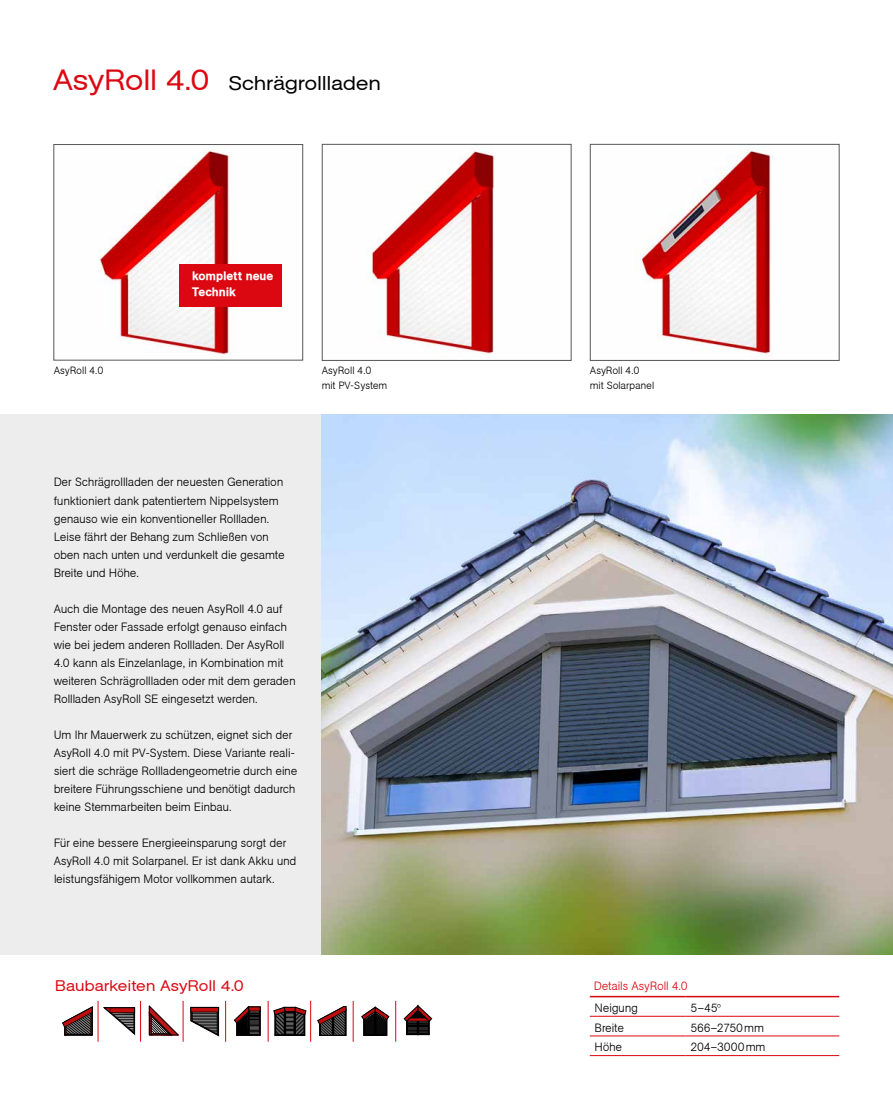
<style>
.page{position:relative;width:893px;height:1106px;background:#fff}
.page>*{position:absolute;margin:0;border:0;box-sizing:border-box;transform-origin:0 0}
.t1{font:19.5px "Agba Extended Normal";letter-spacing:.02em;color:#000}
.t2{font:15px "Agba Extended Normal";letter-spacing:.03em;color:#db0812}
.t3{font:700 12px/18px "Agba Small";letter-spacing:.01em;color:#000}
.t4{font:12px/16.5px "Agba Medium Normal";letter-spacing:.03em;color:#fff}
.t5{font:700 12px "Agba Small";letter-spacing:.01em;color:#db0812}
.t6{font:700 10.5px/14.2px "Agba Small";letter-spacing:.015em;color:#000}
.s1{font-size:28.5px;color:#db0812}
</style>
<div class="page">
<div style="left:0;top:414px;width:893px;height:540px;background:#ededed"></div>
<img style="left:322px;top:414px;width:571px;height:540px">
<hr style="left:590px;top:1035px;width:96px;height:1px;background:#db0812">
<hr style="left:686px;top:1035px;width:153px;height:1px;background:#db0812">
<hr style="left:590px;top:1055px;width:96px;height:1px;background:#db0812">
<hr style="left:686px;top:1055px;width:153px;height:1px;background:#db0812">
<hr style="left:590px;top:995px;width:96px;height:2px;background:#db0812">
<hr style="left:686px;top:995px;width:153px;height:2px;background:#db0812">
<hr style="left:590px;top:1016px;width:96px;height:1px;background:#db0812">
<hr style="left:686px;top:1016px;width:153px;height:1px;background:#db0812">
<hr style="left:98px;top:1000px;width:1px;height:41px;background:#db0812">
<hr style="left:140px;top:1000px;width:1px;height:41px;background:#db0812">
<hr style="left:183px;top:1000px;width:1px;height:41px;background:#db0812">
<hr style="left:225px;top:1000px;width:1px;height:41px;background:#db0812">
<hr style="left:268px;top:1000px;width:1px;height:41px;background:#db0812">
<hr style="left:310px;top:1000px;width:1px;height:41px;background:#db0812">
<hr style="left:353px;top:1000px;width:1px;height:41px;background:#db0812">
<hr style="left:395px;top:1000px;width:1px;height:41px;background:#db0812">
<svg style="left:62px;top:1006px;width:30px;height:29px"></svg>
<svg style="left:104px;top:1007px;width:31px;height:27px"></svg>
<svg style="left:149px;top:1005px;width:30px;height:30px"></svg>
<svg style="left:191px;top:1012px;width:28px;height:24px"></svg>
<div style="left:191px;top:1007px;width:28px;height:5px;background:#c00d0e"></div>
<div style="left:191px;top:1007px;width:28px;height:5px;border:1px solid #000"></div>
<svg style="left:234px;top:1006px;width:26px;height:29px"></svg>
<svg style="left:274px;top:1007px;width:32px;height:28px"></svg>
<svg style="left:317px;top:1006px;width:29px;height:30px"></svg>
<svg style="left:361px;top:1007px;width:28px;height:28px"></svg>
<svg style="left:404px;top:1005px;width:28px;height:29px"></svg>
<img style="left:98px;top:149px;width:184px;height:207px">
<div style="left:54px;top:144px;width:249px;height:216px;border:1px solid #575756"></div>
<img style="left:366px;top:149px;width:128px;height:205px">
<div style="left:322px;top:144px;width:249px;height:216px;border:1px solid #575756"></div>
<img style="left:634px;top:146px;width:139px;height:211px">
<div style="left:590px;top:144px;width:249px;height:216px;border:1px solid #575756"></div>
<div style="left:180px;top:264px;width:102px;height:42px;background:#db0812"></div>
<h1 class="t1" style="left:54px;top:72px;width:328px"><span class="s1">AsyRoll 4.0</span> Schrägrollladen</h1>
<p class="t4" style="left:192px;top:267px;width:82px">komplett neue<br>Technik</p>
<p class="t6" style="left:54px;top:363px;width:51px">AsyRoll 4.0</p>
<p class="t6" style="left:322px;top:363px;width:67px">AsyRoll 4.0 mit PV-System</p>
<p class="t6" style="left:590px;top:363px;width:66px">AsyRoll 4.0 mit Solarpanel</p>
<p class="t3" style="left:54px;top:473px;width:232px">Der Schrägrollladen der neuesten Generation funktioniert dank patentiertem Nippelsystem genauso wie ein konventioneller Rollladen.<br>Leise fährt der Behang zum Schließen von oben nach unten und verdunkelt die gesamte Breite und Höhe.</p>
<p class="t3" style="left:54px;top:599px;width:243px">Auch die Montage des neuen AsyRoll 4.0 auf Fenster oder Fassade erfolgt genauso einfach wie bei jedem anderen Rollladen. Der AsyRoll 4.0 kann als Einzelanlage, in Kombination mit weiteren Schrägrollladen oder mit dem geraden Rollladen AsyRoll SE eingesetzt werden.</p>
<p class="t3" style="left:54px;top:725px;width:245px">Um Ihr Mauerwerk zu schützen, eignet sich der AsyRoll 4.0 mit PV-System. Diese Variante reali&shy;siert die schräge Rollladengeometrie durch eine breitere Führungsschiene und benötigt dadurch keine Stemmarbeiten beim Einbau.</p>
<p class="t3" style="left:54px;top:833px;width:244px">Für eine bessere Energieeinsparung sorgt der<br>AsyRoll 4.0 mit Solarpanel. Er ist dank Akku und leistungsfähigem Motor vollkommen autark.</p>
<p class="t2" style="left:56px;top:976px;width:190px">Baubarkeiten AsyRoll 4.0</p>
<p class="t5" style="left:594px;top:979px;width:95px">Details AsyRoll 4.0</p>
<p class="t3" style="left:595px;top:998px;width:45px">Neigung</p>
<p class="t3" style="left:691px;top:998px;width:32px">5–45°</p>
<p class="t3" style="left:595px;top:1018px;width:31px">Breite</p>
<p class="t3" style="left:691px;top:1018px;width:75px">566–2750mm</p>
<p class="t3" style="left:595px;top:1038px;width:29px">Höhe</p>
<p class="t3" style="left:691px;top:1038px;width:76px">204–3000mm</p>
</div>
